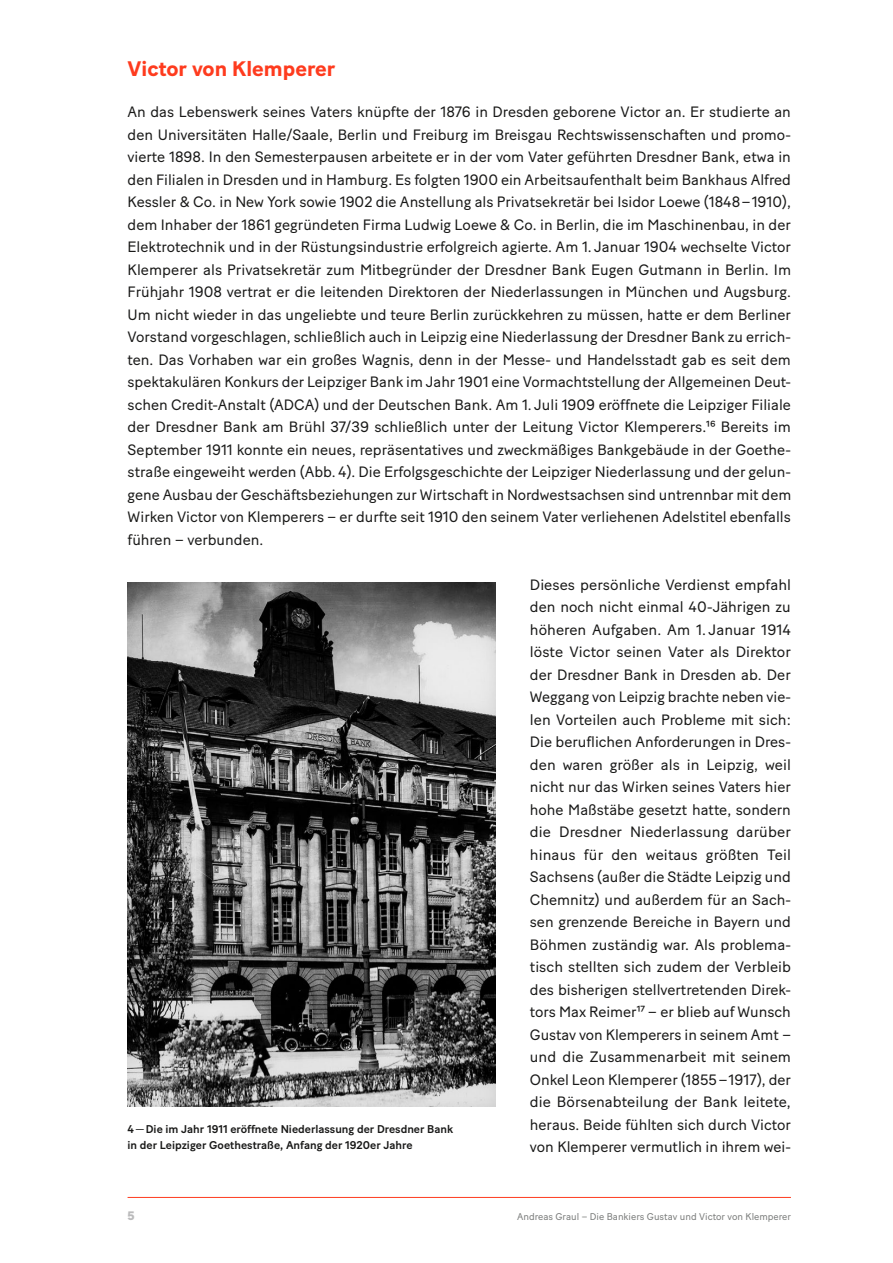
<style>
.page{position:relative;width:893px;height:1263px;background:#fff}
.page>*{position:absolute;margin:0;border:0;box-sizing:border-box;transform-origin:0 0}
.H2-Zwischenüberschri{font:700 21px "Baton Turbo";color:#fe3b1e}
.P-Fließtext{font:15px/22.5px "Baton Turbo";color:#191918;text-align:justify}
.t1{font:800 12.3px "Baton Turbo";color:#bbbbbc}
.Cap-BU{font:500 11.25px/16.5px "Baton Turbo";color:#191918}
.t2{font:9.75px "Baton Turbo";color:#797b7a}
.s1{font-weight:400}
</style>
<div class="page">
<hr style="left:128px;top:1197px;width:663px;height:1px;background:#fe3b1e">
<img style="left:128px;top:582px;width:368px;height:524px">
<h2 class="H2-Zwischenüberschri" style="left:128px;top:53px;width:209px">Victor von Klemperer</h2>
<p class="P-Fließtext" style="left:128px;top:99px;width:665px">An das Lebenswerk seines Vaters knüpfte der 1876 in Dresden geborene Victor an. Er studierte an den Universitäten Halle/Saale, Berlin und Freiburg im Breisgau Rechtswissenschaften und promo&shy;vierte 1898. In den Semesterpausen arbeitete er in der vom Vater geführten Dresdner Bank, etwa in den Filialen in Dresden und in Hamburg. Es folgten 1900 ein Arbeitsaufenthalt beim Bankhaus Alfred Kessler &amp; Co. in New York sowie 1902 die Anstellung als Privatsekretär bei Isidor Loewe (1848–1910), dem Inhaber der 1861 gegründeten Firma Ludwig Loewe &amp; Co. in Berlin, die im Maschinenbau, in der Elektrotechnik und in der Rüstungsindustrie erfolgreich agierte. Am 1. Januar 1904 wechselte Victor Klemperer als Privatsekretär zum Mitbegründer der Dresdner Bank Eugen Gutmann in Berlin. Im Frühjahr 1908 vertrat er die leitenden Direktoren der Niederlassungen in München und Augsburg.<br>Um nicht wieder in das ungeliebte und teure Berlin zurückkehren zu müssen, hatte er dem Berliner Vorstand vorgeschlagen, schließlich auch in Leipzig eine Niederlassung der Dresdner Bank zu errich&shy;ten. Das Vorhaben war ein großes Wagnis, denn in der Messe- und Handelsstadt gab es seit dem spektakulären Konkurs der Leipziger Bank im Jahr 1901 eine Vormachtstellung der Allgemeinen Deut&shy;schen Credit-Anstalt (ADCA) und der Deutschen Bank. Am 1. Juli 1909 eröffnete die Leipziger Filiale der Dresdner Bank am Brühl 37/39 schließlich unter der Leitung Victor Klemperers.16 Bereits im September 1911 konnte ein neues, repräsentatives und zweckmäßiges Bankgebäude in der Goethe&shy;straße eingeweiht werden (Abb. 4). Die Erfolgsgeschichte der Leipziger Niederlassung und der gelun&shy;gene Ausbau der Geschäftsbeziehungen zur Wirtschaft in Nordwestsachsen sind untrennbar mit dem Wirken Victor von Klemperers – er durfte seit 1910 den seinem Vater verliehenen Adelstitel ebenfalls führen – verbunden.</p>
<p class="P-Fließtext" style="left:530px;top:572px;width:263px">Dieses persönliche Verdienst empfahl den noch nicht einmal 40-Jährigen zu höheren Aufgaben. Am 1. Januar 1914 löste Victor seinen Vater als Direktor der Dresdner Bank in Dresden ab. Der Weggang von Leipzig brachte neben vie&shy;len Vorteilen auch Probleme mit sich:<br>Die beruflichen Anforderungen in Dres&shy;den waren größer als in Leipzig, weil nicht nur das Wirken seines Vaters hier hohe Maßstäbe gesetzt hatte, sondern die Dresdner Niederlassung darüber hinaus für den weitaus größten Teil Sachsens (außer die Städte Leipzig und Chemnitz) und außerdem für an Sach&shy;sen grenzende Bereiche in Bayern und Böhmen zuständig war. Als problema&shy;tisch stellten sich zudem der Verbleib des bisherigen stellvertretenden Direk&shy;tors Max Reimer17 – er blieb auf Wunsch Gustav von Klemperers in seinem Amt – und die Zusammenarbeit mit seinem Onkel Leon Klemperer (1855–1917), der die Börsenabteilung der Bank leitete, heraus. Beide fühlten sich durch Victor von Klemperer vermutlich in ihrem wei-</p>
<p class="Cap-BU" style="left:128px;top:1119px;width:327px">4<span class="s1">—</span>Die im Jahr 1911 eröffnete Niederlassung der Dresdner Bank in der Leipziger Goethestraße, Anfang der 1920er Jahre</p>
<p class="t1" style="left:128px;top:1206px;width:9px">5</p>
<p class="t2" style="left:517px;top:1209px;width:275px">Andreas Graul – Die Bankiers Gustav und Victor von Klemperer</p>
</div>
